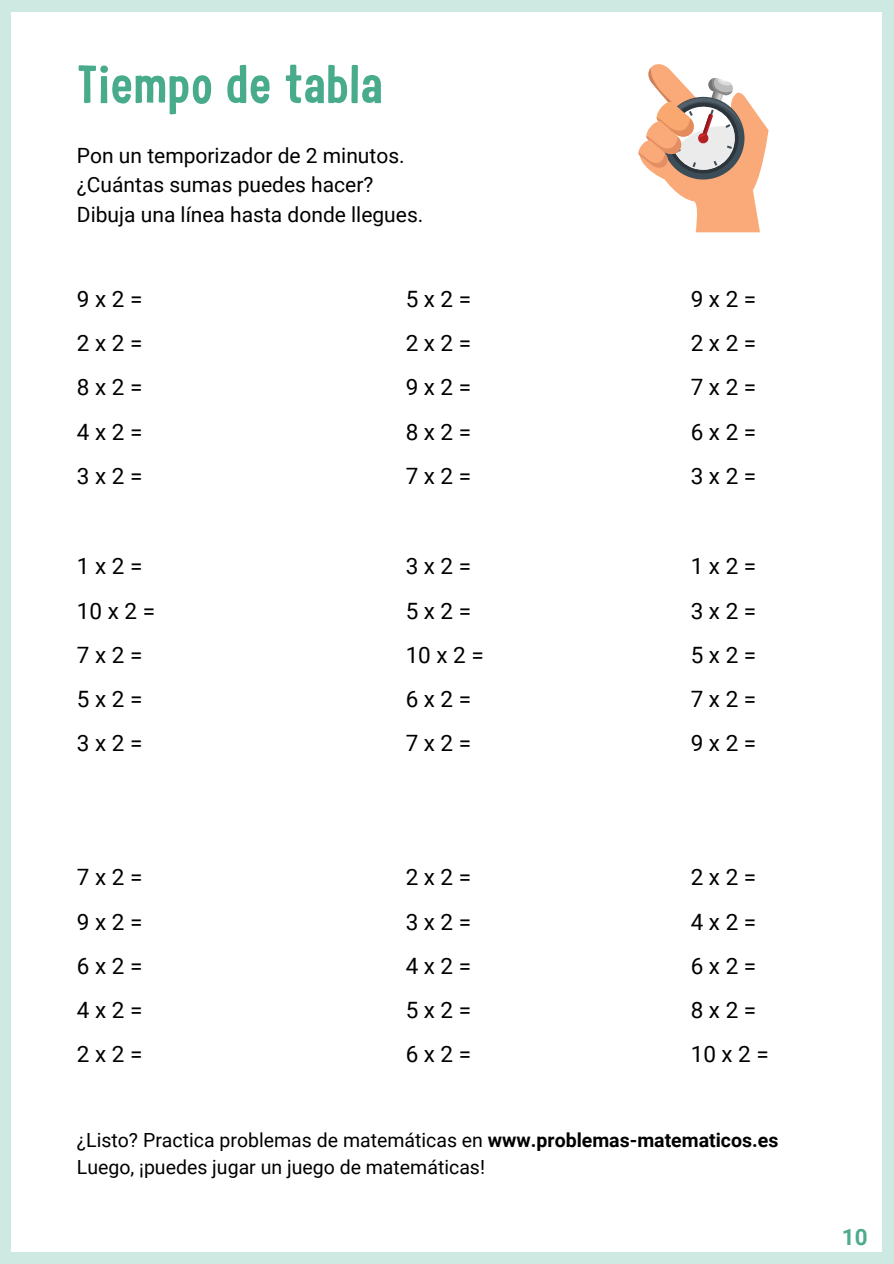
<style>
.page{position:relative;width:894px;height:1264px;background:#fff}
.page>*{position:absolute;margin:0;border:0;box-sizing:border-box;transform-origin:0 0}
.t1{font:54px "Childling";letter-spacing:.02em;color:#48ab8b}
.t2{font:22.5px "Roboto";color:#000}
.t3{font:700 22.5px "Roboto";color:#4eac8e}
.t4{font:21px/29.2px "Roboto";color:#000}
.t5{font:19.5px/27px "Roboto";color:#000}
.s1{font-weight:700}
</style>
<div class="page">
<div style="left:0;top:0;width:893px;height:1263px;background:#cee8e2"></div>
<div style="left:11px;top:12px;width:871px;height:1239px;background:#fff"></div>
<svg style="left:638px;top:64px;width:130px;height:168px"></svg>
<p class="t1" style="left:77px;top:60px;width:307px">Tiempo de tabla</p>
<h2 class="t4" style="left:77px;top:141px;width:348px">Pon un temporizador de 2 minutos. ¿Cuántas sumas puedes hacer?<br>Dibuja una línea hasta donde llegues.</h2>
<h1 class="t2" style="left:77px;top:286px;width:67px">9 x 2 =</h1>
<h2 class="t2" style="left:77px;top:330px;width:67px">2 x 2 =</h2>
<h2 class="t2" style="left:77px;top:374px;width:67px">8 x 2 =</h2>
<h2 class="t2" style="left:77px;top:419px;width:67px">4 x 2 =</h2>
<h2 class="t2" style="left:77px;top:463px;width:67px">3 x 2 =</h2>
<h2 class="t2" style="left:77px;top:553px;width:67px">1 x 2 =</h2>
<h2 class="t2" style="left:77px;top:597px;width:80px">10 x 2 =</h2>
<h2 class="t2" style="left:77px;top:642px;width:67px">7 x 2 =</h2>
<h2 class="t2" style="left:77px;top:686px;width:67px">5 x 2 =</h2>
<h2 class="t2" style="left:77px;top:730px;width:67px">3 x 2 =</h2>
<h2 class="t2" style="left:77px;top:864px;width:67px">7 x 2 =</h2>
<h2 class="t2" style="left:77px;top:909px;width:67px">9 x 2 =</h2>
<h2 class="t2" style="left:77px;top:953px;width:67px">6 x 2 =</h2>
<h2 class="t2" style="left:77px;top:997px;width:67px">4 x 2 =</h2>
<h2 class="t2" style="left:77px;top:1041px;width:67px">2 x 2 =</h2>
<h2 class="t2" style="left:405px;top:286px;width:67px">5 x 2 =</h2>
<h2 class="t2" style="left:405px;top:330px;width:67px">2 x 2 =</h2>
<h2 class="t2" style="left:405px;top:374px;width:67px">9 x 2 =</h2>
<h2 class="t2" style="left:405px;top:419px;width:67px">8 x 2 =</h2>
<h2 class="t2" style="left:405px;top:463px;width:67px">7 x 2 =</h2>
<h2 class="t2" style="left:405px;top:553px;width:67px">3 x 2 =</h2>
<h2 class="t2" style="left:405px;top:597px;width:67px">5 x 2 =</h2>
<h2 class="t2" style="left:405px;top:642px;width:80px">10 x 2 =</h2>
<h2 class="t2" style="left:405px;top:686px;width:67px">6 x 2 =</h2>
<h2 class="t2" style="left:405px;top:730px;width:67px">7 x 2 =</h2>
<h2 class="t2" style="left:405px;top:864px;width:67px">2 x 2 =</h2>
<h2 class="t2" style="left:405px;top:909px;width:67px">3 x 2 =</h2>
<h2 class="t2" style="left:405px;top:953px;width:67px">4 x 2 =</h2>
<h2 class="t2" style="left:405px;top:997px;width:67px">5 x 2 =</h2>
<h2 class="t2" style="left:405px;top:1041px;width:67px">6 x 2 =</h2>
<h2 class="t2" style="left:690px;top:286px;width:67px">9 x 2 =</h2>
<h2 class="t2" style="left:690px;top:330px;width:67px">2 x 2 =</h2>
<h2 class="t2" style="left:690px;top:374px;width:67px">7 x 2 =</h2>
<h2 class="t2" style="left:690px;top:419px;width:67px">6 x 2 =</h2>
<h2 class="t2" style="left:690px;top:463px;width:67px">3 x 2 =</h2>
<h2 class="t2" style="left:690px;top:553px;width:67px">1 x 2 =</h2>
<h2 class="t2" style="left:690px;top:597px;width:67px">3 x 2 =</h2>
<h2 class="t2" style="left:690px;top:642px;width:67px">5 x 2 =</h2>
<h2 class="t2" style="left:690px;top:686px;width:67px">7 x 2 =</h2>
<h2 class="t2" style="left:690px;top:730px;width:67px">9 x 2 =</h2>
<h2 class="t2" style="left:690px;top:864px;width:67px">2 x 2 =</h2>
<h2 class="t2" style="left:690px;top:909px;width:67px">4 x 2 =</h2>
<h2 class="t2" style="left:690px;top:953px;width:67px">6 x 2 =</h2>
<h2 class="t2" style="left:690px;top:997px;width:67px">8 x 2 =</h2>
<h2 class="t2" style="left:690px;top:1041px;width:80px">10 x 2 =</h2>
<p class="t5" style="left:77px;top:1126px;width:702px">¿Listo? Practica problemas de matemáticas en <span class="s1">www.problemas-matematicos.es<br></span>Luego, ¡puedes jugar un juego de matemáticas!</p>
<h2 class="t3" style="left:841px;top:1224px;width:27px">10</h2>
</div>
